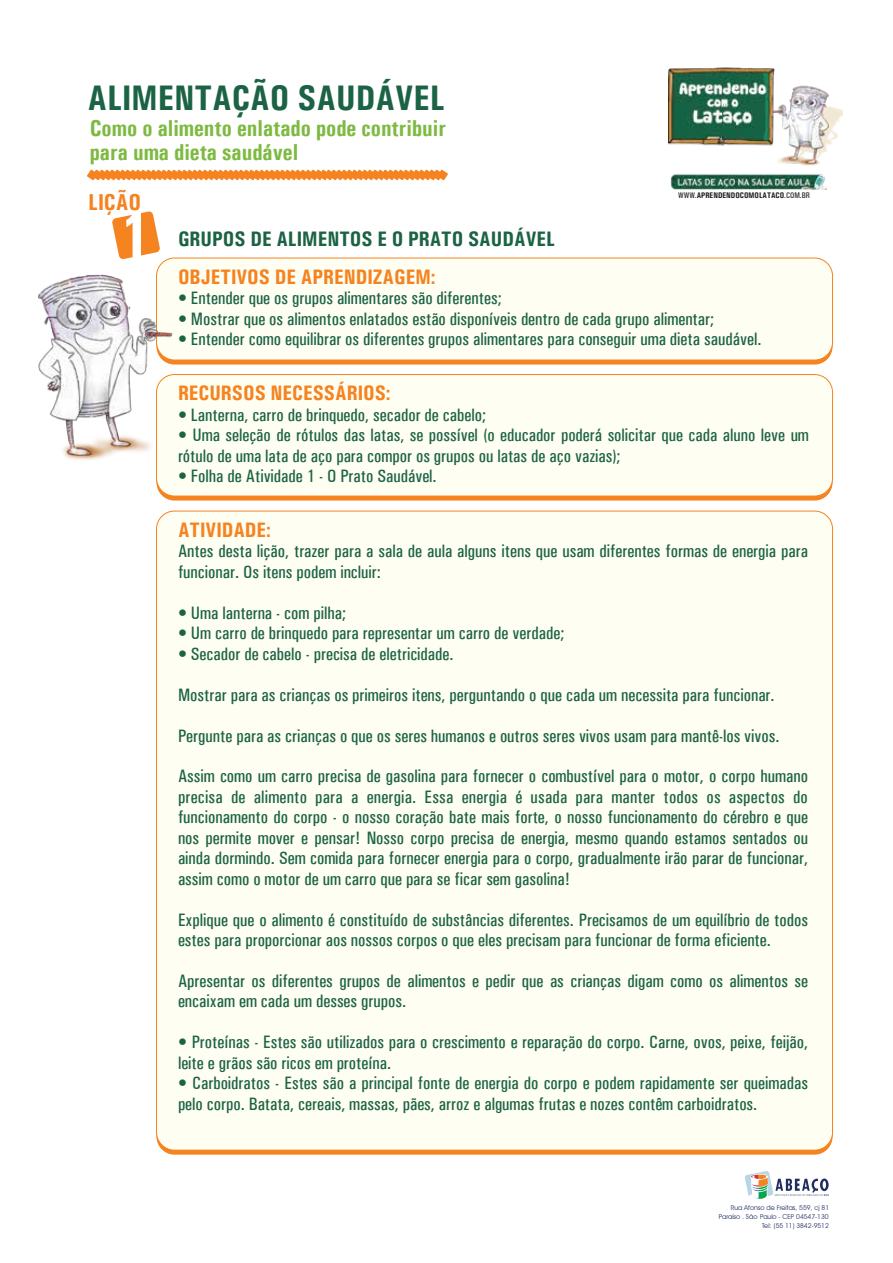
<style>
.page{position:relative;width:893px;height:1263px;background:#fff}
.page>*{position:absolute;margin:0;border:0;box-sizing:border-box;transform-origin:0 0}
.t1{font:700 condensed 64.65px "Univers";color:#fff}
.t2{font:700 condensed 35.55px "Univers";color:#1c6345}
.t3{font:700 condensed 23.1px/23.4px "Univers";color:#7eba42}
.t4{font:700 condensed 23.1px "Univers";color:#f58320}
.t5{font:700 condensed 21px "Univers";color:#f58320}
.t6{font:700 condensed 21px "Univers";color:#1c6345}
.t7{font:500 condensed 18px/20.4px "Univers";color:#1c6345}
.t8{font:700 condensed 8.1px "Univers";color:#231f20}
.t9{font:6.75px/9.1px "Avant Garde IT Cby BT";color:#1f2d5f;text-align:right}
.s1{font-weight:500}
</style>
<div class="page">
<div style="left:156px;top:262px;width:676px;height:102px;background:#f58320;border-radius:18px"></div>
<div style="left:156px;top:258px;width:676px;height:102px;background:#fffef2;border-radius:18px"></div>
<div style="left:156px;top:258px;width:677px;height:102px;border:1px solid #f58320;border-radius:18px"></div>
<svg style="left:112px;top:211px;width:48px;height:48px"></svg>
<img style="left:668px;top:68px;width:175px;height:121px">
<svg style="left:87px;top:170px;width:361px;height:10px;background:#f6943f"></svg>
<div style="left:156px;top:379px;width:676px;height:121px;background:#f58320;border-radius:18px"></div>
<div style="left:156px;top:374px;width:676px;height:122px;background:#fffef2;border-radius:18px"></div>
<div style="left:156px;top:374px;width:677px;height:122px;border:1px solid #f58320;border-radius:18px"></div>
<div style="left:156px;top:511px;width:676px;height:639px;background:#fffef2;border-radius:18px"></div>
<img style="left:38px;top:261px;width:148px;height:208px">
<svg style="left:745px;top:1171px;width:84px;height:28px"></svg>
<h2 class="t2" style="left:88px;top:76px;width:359px">ALIMENTAÇÃO SAUDÁVEL</h2>
<p class="t3" style="left:90px;top:117px;width:358px">Como o alimento enlatado pode contribuir para uma dieta saudável</p>
<p class="t4" style="left:88px;top:188px;width:55px">LIÇÃO</p>
<h1 class="t1" style="left:119px;top:196px;width:32px">1</h1>
<p class="t8" style="left:678px;top:190px;width:133px"><span class="s1">WWW.</span>APRENDENDOCOMOLATACO<span class="s1">.COM.BR</span></p>
<p class="t6" style="left:178px;top:226px;width:379px">GRUPOS DE ALIMENTOS E O PRATO SAUDÁVEL</p>
<p class="t5" style="left:178px;top:264px;width:259px">OBJETIVOS DE APRENDIZAGEM:</p>
<p class="t7" style="left:178px;top:288px;width:325px">• Entender que os grupos alimentares são diferentes;</p>
<p class="t7" style="left:178px;top:309px;width:538px">• Mostrar que os alimentos enlatados estão disponíveis dentro de cada grupo alimentar;</p>
<p class="t7" style="left:178px;top:329px;width:585px">• Entender como equilibrar os diferentes grupos alimentares para conseguir uma dieta saudável.</p>
<p class="t5" style="left:178px;top:380px;width:214px">RECURSOS NECESSÁRIOS:</p>
<p class="t7" style="left:178px;top:405px;width:310px">• Lanterna, carro de brinquedo, secador de cabelo;</p>
<p class="t7" style="left:178px;top:425px;width:632px">• Uma seleção de rótulos das latas, se possível (o educador poderá solicitar que cada aluno leve um rótulo de uma lata de aço para compor os grupos ou latas de aço vazias);</p>
<p class="t7" style="left:178px;top:466px;width:260px">• Folha de Atividade 1 - O Prato Saudável.</p>
<p class="t5" style="left:178px;top:517px;width:94px">ATIVIDADE:</p>
<p class="t7" style="left:178px;top:541px;width:631px">Antes desta lição, trazer para a sala de aula alguns itens que usam diferentes formas de energia para funcionar. Os itens podem incluir:</p>
<p class="t7" style="left:178px;top:602px;width:169px">• Uma lanterna - com pilha;</p>
<p class="t7" style="left:178px;top:623px;width:388px">• Um carro de brinquedo para representar um carro de verdade;</p>
<p class="t7" style="left:178px;top:643px;width:277px">• Secador de cabelo - precisa de eletricidade.</p>
<p class="t7" style="left:178px;top:684px;width:598px">Mostrar para as crianças os primeiros itens, perguntando o que cada um necessita para funcionar.</p>
<p class="t7" style="left:178px;top:725px;width:603px">Pergunte para as crianças o que os seres humanos e outros seres vivos usam para mantê-los vivos.</p>
<p class="t7" style="left:178px;top:766px;width:632px;text-align:justify">Assim como um carro precisa de gasolina para fornecer o combustível para o motor, o corpo humano precisa de alimento para a energia. Essa energia é usada para manter todos os aspectos do funcionamento do corpo - o nosso coração bate mais forte, o nosso funcionamento do cérebro e que nos permite mover e pensar! Nosso corpo precisa de energia, mesmo quando estamos sentados ou ainda dormindo. Sem comida para fornecer energia para o corpo, gradualmente irão parar de funcionar, assim como o motor de um carro que para se ficar sem gasolina!</p>
<p class="t7" style="left:178px;top:909px;width:632px">Explique que o alimento é constituído de substâncias diferentes. Precisamos de um equilíbrio de todos estes para proporcionar aos nossos corpos o que eles precisam para funcionar de forma eficiente.</p>
<p class="t7" style="left:178px;top:971px;width:632px">Apresentar os diferentes grupos de alimentos e pedir que as crianças digam como os alimentos se encaixam em cada um desses grupos.</p>
<p class="t7" style="left:178px;top:1032px;width:632px">• Proteínas - Estes são utilizados para o crescimento e reparação do corpo. Carne, ovos, peixe, feijão, leite e grãos são ricos em proteína.</p>
<p class="t7" style="left:178px;top:1073px;width:632px">• Carboidratos - Estes são a principal fonte de energia do corpo e podem rapidamente ser queimadas pelo corpo. Batata, cereais, massas, pães, arroz e algumas frutas e nozes contêm carboidratos.</p>
<p class="t9" style="left:719px;top:1203px;width:112px">Rua Afonso de Freitas, 559, cj 81<br>Paraíso . São Paulo - CEP 04547-130<br>Tel: (55 11) 3842-9512</p>
</div>
